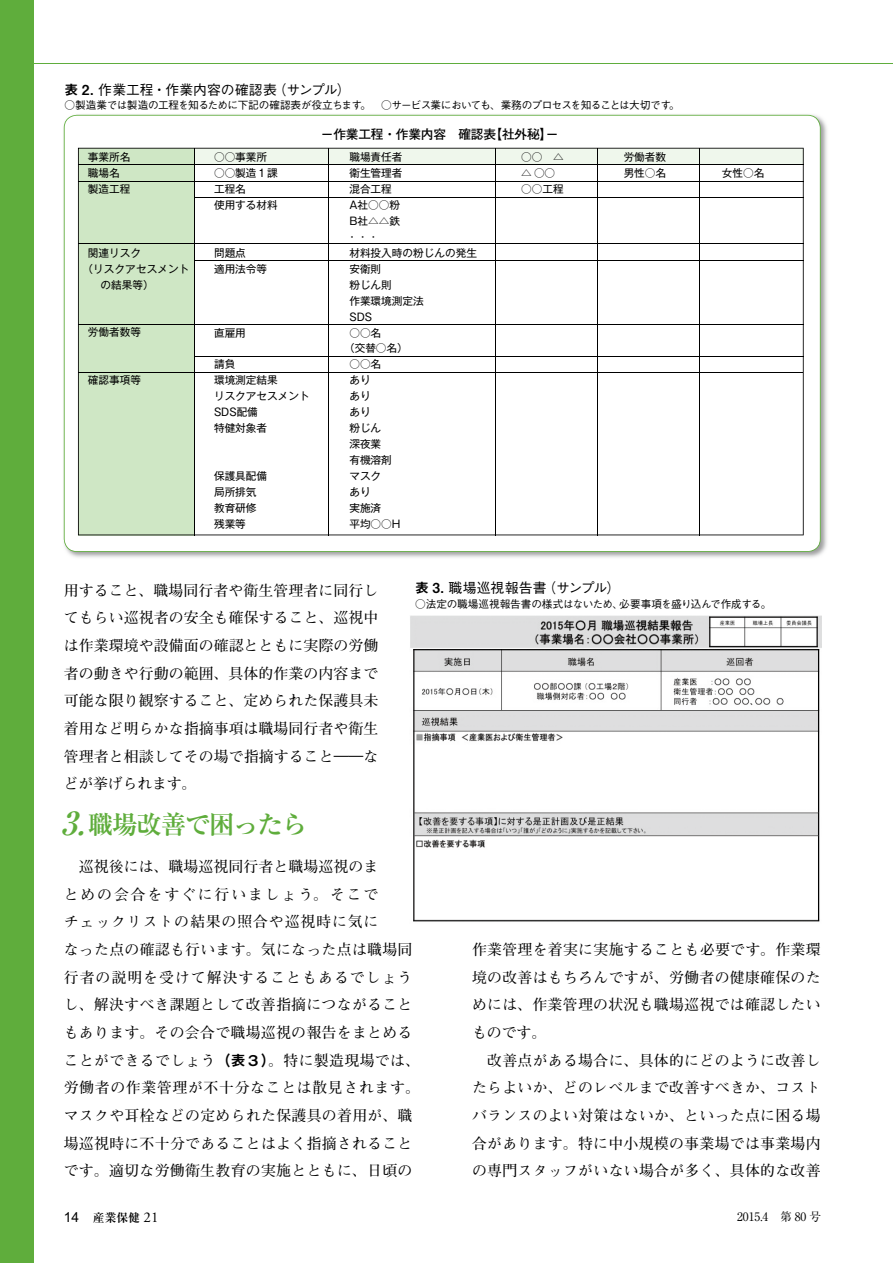
<style>
.page{position:relative;width:893px;height:1263px;background:#fff}
.page>*{position:absolute;margin:0;border:0;box-sizing:border-box;transform-origin:0 0}
.t1{font:25.5px "Ryumin Pro Bold 90 pv RKSJ H";letter-spacing:-.05em;color:#5fad3c}
.t2{font:14.85px/27.6px "Futo Min A101 Pro Bold 90 pv RKSJ H";letter-spacing:.02em;color:#000}
.t3{font:13.8px "Gothic BBB Pro Medium 90 pv RKSJ V";color:#000}
.t4{font:12.75px "Futo Go B101 Pro Bold 90 pv RKSJ H";letter-spacing:-.02em;color:#000}
.t5{font:11.7px "Ryumin Pro Regular 90 pv RKSJ V";color:#000}
.t6{font:11.7px "Ryumin Pro Bold 90 pv RKSJ H";color:#000}
.t7{font:10.65px/15.9px "Gothic MB101 Pro Regular 90 pv RKSJ H";color:#000}
.t8{font:10.65px "Gothic BBB Pro Medium 90 pv RKSJ V";letter-spacing:-.04em;color:#000}
.t9{font:10.65px "Gothic BBB Pro Medium 90 pv RKSJ V";letter-spacing:-.02em;color:#000}
.s1{font-family:"Midashi Go Pro MB31 90 pv RKSJ H"}
.s2{font-style:italic;font-size:31.95px}
.s3{font-family:"Arial";font-size:13.8px}
.s4{font-family:"Adobe Garamond Pro";font-size:14.85px}
</style>
<div class="page">
<img style="left:63px;top:114px;width:764px;height:444px">
<svg style="left:64px;top:115px;width:757px;height:437px"></svg>
<div style="left:0;top:0;width:33px;height:1263px;background:#5fad3c"></div>
<hr style="left:27px;top:63px;width:866px;height:1px;background:#5fad3c">
<img style="left:410px;top:616px;width:412px;height:306px">
<svg style="left:78px;top:148px;width:726px;height:387px"></svg>
<hr style="left:78px;top:164px;width:725px;height:1px;background:#000">
<hr style="left:78px;top:181px;width:725px;height:1px;background:#000">
<hr style="left:195px;top:197px;width:608px;height:1px;background:#000">
<hr style="left:78px;top:243px;width:725px;height:1px;background:#000">
<hr style="left:195px;top:260px;width:608px;height:1px;background:#000">
<hr style="left:78px;top:324px;width:725px;height:1px;background:#000">
<hr style="left:195px;top:356px;width:608px;height:1px;background:#000">
<hr style="left:78px;top:372px;width:725px;height:1px;background:#000">
<hr style="left:194px;top:148px;width:1px;height:387px;background:#000">
<hr style="left:328px;top:148px;width:1px;height:387px;background:#000">
<hr style="left:495px;top:148px;width:1px;height:387px;background:#000">
<hr style="left:597px;top:148px;width:1px;height:387px;background:#000">
<hr style="left:699px;top:148px;width:1px;height:387px;background:#000">
<p class="t3" style="left:64px;top:84px;width:288px"><span class="s1">表 2.</span> 作業工程・作業内容の確認表（サンプル）</p>
<p class="t8" style="left:64px;top:101px;width:617px">○製造業では製造の工程を知るために下記の確認表が役立ちます。　○サービス業においても、業務のプロセスを知ることは大切です。</p>
<p class="t7" style="left:88px;top:150px;width:44px">事業所名職場名製造工程</p>
<p class="t7" style="left:88px;top:246px;width:55px">関連リスク</p>
<p class="t7" style="left:83px;top:262px;width:108px">（リスクアセスメント</p>
<p class="t7" style="left:101px;top:278px;width:55px">の結果等）</p>
<p class="t7" style="left:88px;top:326px;width:55px">労働者数等</p>
<p class="t7" style="left:88px;top:374px;width:55px">確認事項等</p>
<p class="t7" style="left:214px;top:151px;width:55px">○○事業所</p>
<p class="t7" style="left:214px;top:167px;width:65px">○○製造１課工程名<br>使用する材料</p>
<p class="t7" style="left:214px;top:246px;width:55px">問題点<br>適用法令等</p>
<p class="t7" style="left:214px;top:326px;width:33px">直雇用</p>
<p class="t7" style="left:214px;top:358px;width:97px">請負<br>環境測定結果<br>リスクアセスメント<br>SDS配備<br>特健対象者</p>
<p class="t7" style="left:214px;top:469px;width:55px">保護具配備局所排気教育研修残業等</p>
<p class="t4" style="left:321px;top:129px;width:239px">－作業工程・作業内容　確認表【社外秘】－</p>
<p class="t7" style="left:347px;top:151px;width:132px">職場責任者<br>衛生管理者<br>混合工程<br>A社○○粉<br>B社△△鉄<br>・・・<br>材料投入時の粉じんの発生安衛則<br>粉じん則<br>作業環境測定法<br>SDS</p>
<p class="t7" style="left:344px;top:326px;width:65px;text-indent:5px">○○名<br>（交替○名）</p>
<p class="t7" style="left:349px;top:358px;width:53px">○○名<br>あり<br>あり<br>あり<br>粉じん<br>深夜業<br>有機溶剤マスク<br>あり<br>実施済<br>平均○○H</p>
<p class="t7" style="left:521px;top:151px;width:44px">○○　△ △ ○○</p>
<p class="t7" style="left:521px;top:182px;width:44px">○○工程</p>
<p class="t7" style="left:624px;top:151px;width:44px">労働者数男性○名</p>
<p class="t7" style="left:722px;top:167px;width:44px">女性○名</p>
<p class="t2" style="left:64px;top:578px;width:316px;text-align:justify">用すること、職場同行者や衛生管理者に同行してもらい巡視者の安全も確保すること、巡視中は作業環境や設備面の確認とともに実際の労働者の動きや行動の範囲、具体的作業の内容まで可能な限り観察すること、定められた保護具未着用など明らかな指摘事項は職場同行者や衛生管理者と相談してその場で指摘すること――などが挙げられます。　</p>
<h1 class="t1" style="left:61px;top:815px;width:248px"><span class="s2">3.</span>職場改善で困ったら</h1>
<p class="t3" style="left:415px;top:583px;width:207px"><span class="s1">表 3.</span> 職場巡視報告書（サンプル）</p>
<p class="t9" style="left:415px;top:599px;width:358px">○法定の職場巡視報告書の様式はないため、必要事項を盛り込んで作成する。</p>
<p class="t2" style="left:64px;top:855px;width:358px">　巡視後には、職場巡視同行者と職場巡視のま<br>とめの会合をすぐに行いましょう。そこで<br>チェックリストの結果の照合や巡視時に気に<br>なった点の確認も行います。気になった点は職場同行者の説明を受けて解決することもあるでしょうし、解決すべき課題として改善指摘につながることもあります。その会合で職場巡視の報告をまとめることができるでしょう<span class="s1">（表３）</span>。特に製造現場では、労働者の作業管理が不十分なことは散見されます。マスクや耳栓などの定められた保護具の着用が、職場巡視時に不十分であることはよく指摘されることです。適切な労働衛生教育の実施とともに、日頃の</p>
<p class="t2" style="left:472px;top:938px;width:350px">作業管理を着実に実施することも必要です。作業環境の改善はもちろんですが、労働者の健康確保のためには、作業管理の状況も職場巡視では確認したいものです。<br>　改善点がある場合に、具体的にどのように改善したらよいか、どのレベルまで改善すべきか、コストバランスのよい対策はないか、といった点に困る場合があります。特に中小規模の事業場では事業場内の専門スタッフがいない場合が多く、具体的な改善</p>
<p class="t6" style="left:64px;top:1213px;width:96px"><span class="s3">14</span> 産業保健 <span class="s4">21</span></p>
<p class="t5" style="left:737px;top:1212px;width:86px">2015.4　第 80 号</p>
</div>
